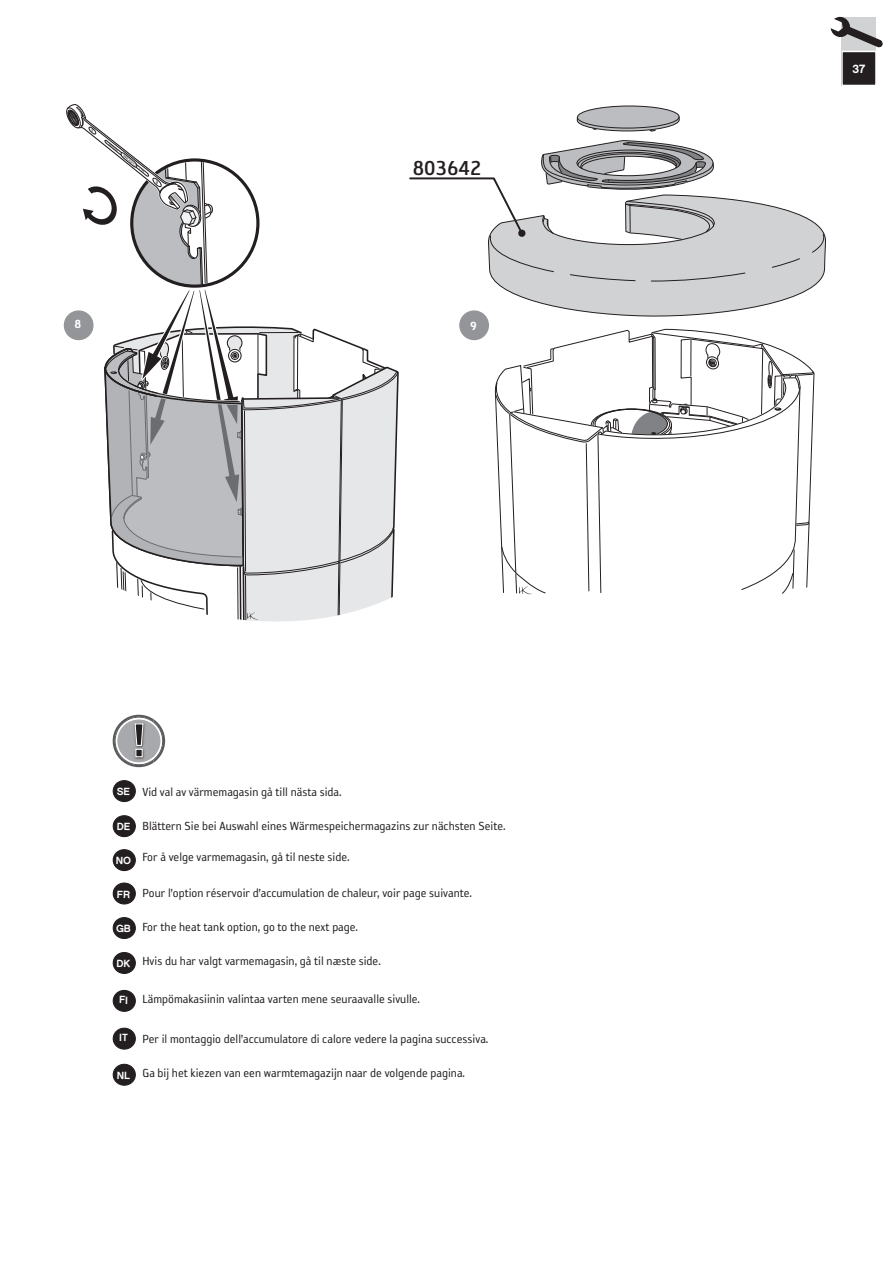
<style>
.page{position:relative;width:893px;height:1263px;background:#fff}
.page>*{position:absolute;margin:0;border:0;box-sizing:border-box;transform-origin:0 0}
.t1{font:51.6px "Reykjavik One OT D Gauge";color:#231f20}
.t2{font:23.25px "Reykjavik One OT B Gauge";color:#231f20}
.t3{font:13.5px "Reykjavik One OT A Gauge";color:#231f20}
.t4{font:13.5px "Reykjavik One OT C Gauge";color:#fff}
.t5{font:12px "Chalet New York Nineteen Sixty";color:#fff}
</style>
<div class="page">
<div style="left:842px;top:17px;width:34px;height:68px;background:linear-gradient(to right,#d1d2d4,#d1d2d4)"></div>
<div style="left:842px;top:51px;width:34px;height:34px;background:#231f20"></div>
<div style="left:841px;top:51px;width:36px;height:35px;border:2px solid #fff"></div>
<svg style="left:64px;top:104px;width:762px;height:518px"></svg>
<div style="left:460px;top:311px;width:28px;height:29px;background:#939598;border-radius:50%"></div>
<div style="left:459px;top:310px;width:30px;height:30px;border:1px solid #939598;border-radius:50%"></div>
<svg style="left:830px;top:17px;width:53px;height:31px"></svg>
<img style="left:130px;top:715px;width:19px;height:52px">
<svg style="left:113px;top:716px;width:52px;height:49px"></svg>
<div style="left:113px;top:780px;width:22px;height:22px;background:#231f20;border-radius:50%"></div>
<div style="left:113px;top:780px;width:23px;height:22px;border:1px solid #231f20;border-radius:50%"></div>
<div style="left:113px;top:816px;width:22px;height:21px;background:#231f20;border-radius:50%"></div>
<div style="left:113px;top:815px;width:23px;height:22px;border:1px solid #231f20;border-radius:50%"></div>
<div style="left:113px;top:849px;width:22px;height:22px;background:#231f20;border-radius:50%"></div>
<div style="left:113px;top:849px;width:23px;height:22px;border:1px solid #231f20;border-radius:50%"></div>
<div style="left:113px;top:883px;width:22px;height:21px;background:#231f20;border-radius:50%"></div>
<div style="left:113px;top:882px;width:23px;height:22px;border:1px solid #231f20;border-radius:50%"></div>
<div style="left:113px;top:917px;width:22px;height:21px;background:#231f20;border-radius:50%"></div>
<div style="left:113px;top:917px;width:23px;height:22px;border:1px solid #231f20;border-radius:50%"></div>
<div style="left:113px;top:952px;width:22px;height:21px;background:#231f20;border-radius:50%"></div>
<div style="left:113px;top:952px;width:23px;height:22px;border:1px solid #231f20;border-radius:50%"></div>
<div style="left:113px;top:990px;width:22px;height:21px;background:#231f20;border-radius:50%"></div>
<div style="left:113px;top:990px;width:23px;height:22px;border:1px solid #231f20;border-radius:50%"></div>
<div style="left:113px;top:1028px;width:22px;height:21px;background:#231f20;border-radius:50%"></div>
<div style="left:113px;top:1027px;width:23px;height:23px;border:1px solid #231f20;border-radius:50%"></div>
<div style="left:113px;top:1064px;width:22px;height:21px;background:#231f20;border-radius:50%"></div>
<div style="left:113px;top:1064px;width:23px;height:22px;border:1px solid #231f20;border-radius:50%"></div>
<p class="t4" style="left:74px;top:317px;width:8px">8</p>
<h2 class="t2" style="left:413px;top:156px;width:70px">803642</h2>
<p class="t4" style="left:470px;top:319px;width:8px">9</p>
<h1 class="t1" style="left:133px;top:713px;width:15px">!</h1>
<p class="t3" style="left:142px;top:785px;width:201px">Vid val av värmemagasin gå till nästa sida.</p>
<p class="t3" style="left:142px;top:819px;width:365px">Blättern Sie bei Auswahl eines Wärmespeichermagazins zur nächsten Seite.</p>
<p class="t3" style="left:142px;top:850px;width:209px">For å velge varmemagasin, gå til neste side.</p>
<p class="t3" style="left:142px;top:886px;width:331px">Pour l’option réservoir d’accumulation de chaleur, voir page suivante.</p>
<p class="t3" style="left:142px;top:920px;width:217px">For the heat tank option, go to the next page.</p>
<p class="t3" style="left:142px;top:954px;width:240px">Hvis du har valgt varmemagasin, gå til næste side.</p>
<p class="t3" style="left:142px;top:992px;width:279px">Lämpömakasiinin valintaa varten mene seuraavalle sivulle.</p>
<p class="t3" style="left:142px;top:1032px;width:347px">Per il montaggio dell’accumulatore di calore vedere la pagina successiva.</p>
<p class="t3" style="left:142px;top:1066px;width:324px">Ga bij het kiezen van een warmtemagazijn naar de volgende pagina.</p>
<p class="t5" style="left:852px;top:61px;width:14px">37</p>
</div>
